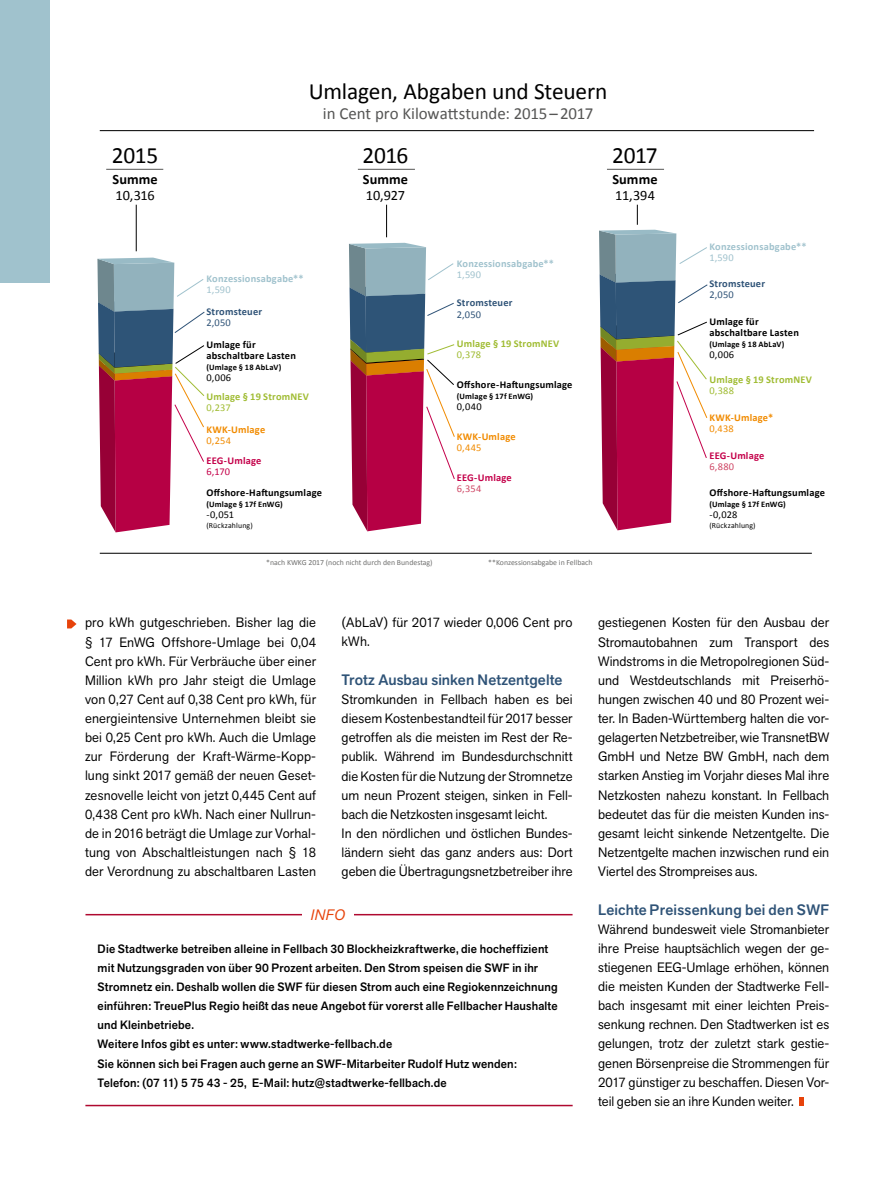
<style>
.page{position:relative;width:893px;height:1191px;background:#fff}
.page>*{position:absolute;margin:0;border:0;box-sizing:border-box;transform-origin:0 0}
.t1{font:23.4px "Calibri";letter-spacing:-.01em;color:#000}
.t2{font:16.95px "Calibri";letter-spacing:-.005em;color:#565655}
.t3{font:500 15px "Akzid Grtsk Next";letter-spacing:.005em;color:#2f5377}
.t4{font:italic 15px "Akzid Grtsk Next";color:#e7430b}
.t5{font:14.25px "Calibri";letter-spacing:-.01em;color:#000}
.t6{font:700 14.25px "Calibri";letter-spacing:.005em;color:#000}
.t7{font:13.5px/19.2px "Akzid Grtsk Next";color:#000;text-align:justify}
.t8{font:500 12px/19.2px "Akzid Grtsk Next";letter-spacing:.015em;color:#000}
.t9{font:700 10.35px/11.1px "Calibri";letter-spacing:.02em;color:#000}
.t10{font:700 10.35px "Calibri";letter-spacing:.02em;color:#a0c2cd}
.t11{font:700 10.35px "Calibri";letter-spacing:.02em;color:#a0bc33}
.t12{font:700 10.35px "Calibri";letter-spacing:.02em;color:#2f5377}
.t13{font:700 10.35px "Calibri";letter-spacing:.015em;color:#f18b00}
.t14{font:700 10.35px "Calibri";letter-spacing:.015em;color:#c4004a}
.t15{font:10.35px "Calibri";letter-spacing:.03em;color:#000}
.t16{font:10.35px "Calibri";letter-spacing:.02em;color:#f18b00}
.t17{font:10.35px "Calibri";letter-spacing:.015em;color:#a0bc33}
.t18{font:10.35px "Calibri";letter-spacing:.02em;color:#2f5377}
.t19{font:10.35px "Calibri";letter-spacing:.015em;color:#a0c2cd}
.t20{font:10.35px "Calibri";letter-spacing:.03em;color:#cf4866}
.t21{font:10.35px "Calibri";color:#c4004a}
.t22{font:700 8.4px "Calibri";letter-spacing:.02em;color:#000}
.t23{font:7.8px "Calibri";color:#6f6f6e}
.t24{font:7.8px "Calibri";letter-spacing:.02em;color:#000}
</style>
<div class="page">
<div style="left:799px;top:1097px;width:5px;height:9px;background:#e7430b"></div>
<svg style="left:99px;top:130px;width:716px;height:424px"></svg>
<hr style="left:85px;top:1104px;width:488px;height:2px;background:#af0930">
<hr style="left:85px;top:914px;width:488px;height:1px;background:#af0930">
<div style="left:303px;top:908px;width:51px;height:12px;background:#fff"></div>
<div style="left:0;top:0;width:50px;height:283px;background:#a0c2cd"></div>
<svg style="left:67px;top:619px;width:10px;height:9px"></svg>
<hr style="left:100px;top:130px;width:714px;height:1px;background:#000">
<hr style="left:100px;top:553px;width:712px;height:1px;background:#000">
<hr style="left:106px;top:169px;width:57px;height:1px;background:#565655">
<hr style="left:358px;top:169px;width:57px;height:1px;background:#565655">
<hr style="left:607px;top:169px;width:57px;height:1px;background:#565655">
<svg style="left:97px;top:257px;width:108px;height:275px"></svg>
<svg style="left:349px;top:243px;width:106px;height:288px"></svg>
<svg style="left:599px;top:205px;width:109px;height:325px"></svg>
<hr style="left:386px;top:205px;width:1px;height:32px;background:#000">
<hr style="left:136px;top:205px;width:1px;height:46px;background:#000">
<h1 class="t1" style="left:309px;top:77px;width:300px">Umlagen, Abgaben und Steuern</h1>
<h1 class="t1" style="left:112px;top:141px;width:48px">2015</h1>
<p class="t6" style="left:113px;top:170px;width:47px">Summe</p>
<p class="t5" style="left:116px;top:186px;width:41px">10,316</p>
<p class="t2" style="left:323px;top:103px;width:272px">in Cent pro Kilowattstunde: 2015 –2017</p>
<h1 class="t1" style="left:363px;top:141px;width:47px">2016</h1>
<p class="t6" style="left:363px;top:170px;width:47px">Summe</p>
<p class="t5" style="left:366px;top:186px;width:41px">10,927</p>
<h1 class="t1" style="left:612px;top:141px;width:47px">2017</h1>
<p class="t6" style="left:612px;top:170px;width:47px">Summe</p>
<p class="t5" style="left:615px;top:186px;width:41px">11,394</p>
<p class="t10" style="left:206px;top:272px;width:99px">Konzessionsabgabe**</p>
<p class="t19" style="left:206px;top:283px;width:26px">1,590</p>
<p class="t12" style="left:207px;top:305px;width:57px">Stromsteuer</p>
<p class="t18" style="left:207px;top:316px;width:26px">2,050</p>
<p class="t9" style="left:207px;top:338px;width:91px">Umlage für abschaltbare Lasten</p>
<p class="t22" style="left:207px;top:361px;width:76px">(Umlage § 18 AbLaV)</p>
<p class="t15" style="left:207px;top:371px;width:26px">0,006</p>
<p class="t11" style="left:207px;top:390px;width:104px">Umlage § 19 StromNEV</p>
<p class="t17" style="left:207px;top:401px;width:26px">0,237</p>
<p class="t10" style="left:457px;top:257px;width:99px">Konzessionsabgabe**</p>
<p class="t19" style="left:457px;top:268px;width:26px">1,590</p>
<p class="t12" style="left:457px;top:297px;width:57px">Stromsteuer</p>
<p class="t18" style="left:457px;top:308px;width:26px">2,050</p>
<p class="t11" style="left:457px;top:337px;width:104px">Umlage § 19 StromNEV</p>
<p class="t17" style="left:457px;top:348px;width:26px">0,378</p>
<p class="t9" style="left:457px;top:379px;width:117px">Offshore-Haftungsumlage</p>
<p class="t22" style="left:457px;top:391px;width:78px">(Umlage § 17f EnWG)</p>
<p class="t15" style="left:457px;top:400px;width:26px">0,040</p>
<p class="t13" style="left:207px;top:423px;width:60px">KWK-Umlage</p>
<p class="t16" style="left:207px;top:434px;width:26px">0,254</p>
<p class="t13" style="left:457px;top:430px;width:60px">KWK-Umlage</p>
<p class="t16" style="left:457px;top:441px;width:26px">0,445</p>
<p class="t14" style="left:207px;top:454px;width:56px">EEG-Umlage</p>
<p class="t21" style="left:207px;top:465px;width:25px">6,170</p>
<p class="t9" style="left:206px;top:486px;width:117px">Offshore-Haftungsumlage</p>
<p class="t22" style="left:207px;top:499px;width:78px">(Umlage § 17f EnWG)</p>
<p class="t15" style="left:207px;top:508px;width:29px">-0,051</p>
<p class="t24" style="left:207px;top:520px;width:48px">(Rückzahlung)</p>
<p class="t14" style="left:457px;top:471px;width:56px">EEG-Umlage</p>
<p class="t20" style="left:457px;top:482px;width:26px">6,354</p>
<p class="t23" style="left:266px;top:557px;width:168px">*nach KWKG 2017 (noch nicht durch den Bundestag)</p>
<p class="t23" style="left:488px;top:557px;width:106px">**Konzessionsabgabe in Fellbach</p>
<p class="t10" style="left:709px;top:240px;width:99px">Konzessionsabgabe**</p>
<p class="t19" style="left:709px;top:251px;width:26px">1,590</p>
<p class="t12" style="left:709px;top:277px;width:57px">Stromsteuer</p>
<p class="t18" style="left:709px;top:288px;width:26px">2,050</p>
<p class="t9" style="left:709px;top:315px;width:91px">Umlage für abschaltbare Lasten</p>
<p class="t22" style="left:709px;top:339px;width:76px">(Umlage § 18 AbLaV)</p>
<p class="t15" style="left:709px;top:348px;width:26px">0,006</p>
<p class="t11" style="left:709px;top:373px;width:104px">Umlage § 19 StromNEV</p>
<p class="t17" style="left:709px;top:384px;width:26px">0,388</p>
<p class="t13" style="left:709px;top:411px;width:65px">KWK-Umlage*</p>
<p class="t16" style="left:709px;top:422px;width:26px">0,438</p>
<p class="t14" style="left:709px;top:449px;width:56px">EEG-Umlage</p>
<p class="t20" style="left:709px;top:460px;width:26px">6,880</p>
<p class="t9" style="left:709px;top:487px;width:117px">Offshore-Haftungsumlage</p>
<p class="t22" style="left:709px;top:499px;width:78px">(Umlage § 17f EnWG)</p>
<p class="t15" style="left:709px;top:508px;width:29px">-0,028</p>
<p class="t24" style="left:709px;top:520px;width:48px">(Rückzahlung)</p>
<p class="t7" style="left:85px;top:613px;width:233px">pro kWh gutgeschrieben. Bisher lag die § 17 EnWG Offshore-Umlage bei 0,04<br>Cent pro kWh. Für Verbräuche über einer Million kWh pro Jahr steigt die Umlage von 0,27 Cent auf 0,38 Cent pro kWh, für energieintensive Unternehmen bleibt sie bei 0,25 Cent pro kWh. Auch die Umlage zur Förderung der Kraft-Wärme-Kopp&shy;lung sinkt 2017 gemäß der neuen Geset&shy;zesnovelle leicht von jetzt 0,445 Cent auf 0,438 Cent pro kWh. Nach einer Nullrun&shy;de in 2016 beträgt die Umlage zur Vorhal&shy;tung von Abschaltleistungen nach § 18 der Verordnung zu abschaltbaren Lasten</p>
<p class="t7" style="left:342px;top:613px;width:232px">(AbLaV) für 2017 wieder 0,006 Cent pro kWh.</p>
<p class="t3" style="left:342px;top:670px;width:222px">Trotz Ausbau sinken Netzentgelte</p>
<p class="t7" style="left:342px;top:689px;width:233px;text-align:left">Stromkunden in Fellbach haben es bei diesem Kostenbestandteil für 2017 besser getroffen als die meisten im Rest der Re&shy;publik. Während im Bundesdurchschnitt die Kosten für die Nutzung der Stromnetze um neun Prozent steigen, sinken in Fell&shy;bach die Netzkosten insgesamt leicht.<br>In den nördlichen und östlichen Bundes&shy;ländern sieht das ganz anders aus: Dort geben die Übertragungsnetzbetreiber ihre</p>
<p class="t4" style="left:311px;top:905px;width:36px">Info</p>
<p class="t8" style="left:98px;top:939px;width:462px">Die Stadtwerke betreiben alleine in Fellbach 30 Blockheizkraftwerke, die hocheffizient mit Nutzungsgraden von über 90 Prozent arbeiten. Den Strom speisen die SWF in ihr Stromnetz ein. Deshalb wollen die SWF für diesen Strom auch eine Regiokennzeichnung einführen: TreuePlus Regio heißt das neue Angebot für vorerst alle Fellbacher Haushalte und Kleinbetriebe.<br>Weitere Infos gibt es unter: www.stadtwerke-fellbach.de<br>Sie können sich bei Fragen auch gerne an SWF-Mitarbeiter Rudolf Hutz wenden:<br>Telefon: (07 11) 5 75 43 - 25, E-Mail: hutz@stadtwerke-fellbach.de</p>
<p class="t7" style="left:598px;top:613px;width:233px">gestiegenen Kosten für den Ausbau der Stromautobahnen zum Transport des Windstroms in die Metropolregionen Süd&shy;und Westdeutschlands mit Preiserhö&shy;hungen zwischen 40 und 80 Prozent wei&shy;ter. In Baden-Württemberg halten die vor&shy;gelagerten Netzbetreiber, wie TransnetBW GmbH und Netze BW GmbH, nach dem starken Anstieg im Vorjahr dieses Mal ihre Netzkosten nahezu konstant. In Fellbach bedeutet das für die meisten Kunden ins&shy;gesamt leicht sinkende Netzentgelte. Die Netzentgelte machen inzwischen rund ein Viertel des Strompreises aus.</p>
<p class="t3" style="left:598px;top:899px;width:233px">Leichte Preissenkung bei den SWF</p>
<p class="t7" style="left:598px;top:919px;width:233px">Während bundesweit viele Stromanbieter ihre Preise hauptsächlich wegen der ge&shy;stiegenen EEG-Umlage erhöhen, können die meisten Kunden der Stadtwerke Fell&shy;bach insgesamt mit einer leichten Preis&shy;senkung rechnen. Den Stadtwerken ist es gelungen, trotz der zuletzt stark gestie&shy;genen Börsenpreise die Strommengen für 2017 günstiger zu beschaffen. Diesen Vor&shy;teil geben sie an ihre Kunden weiter.</p>
</div>
